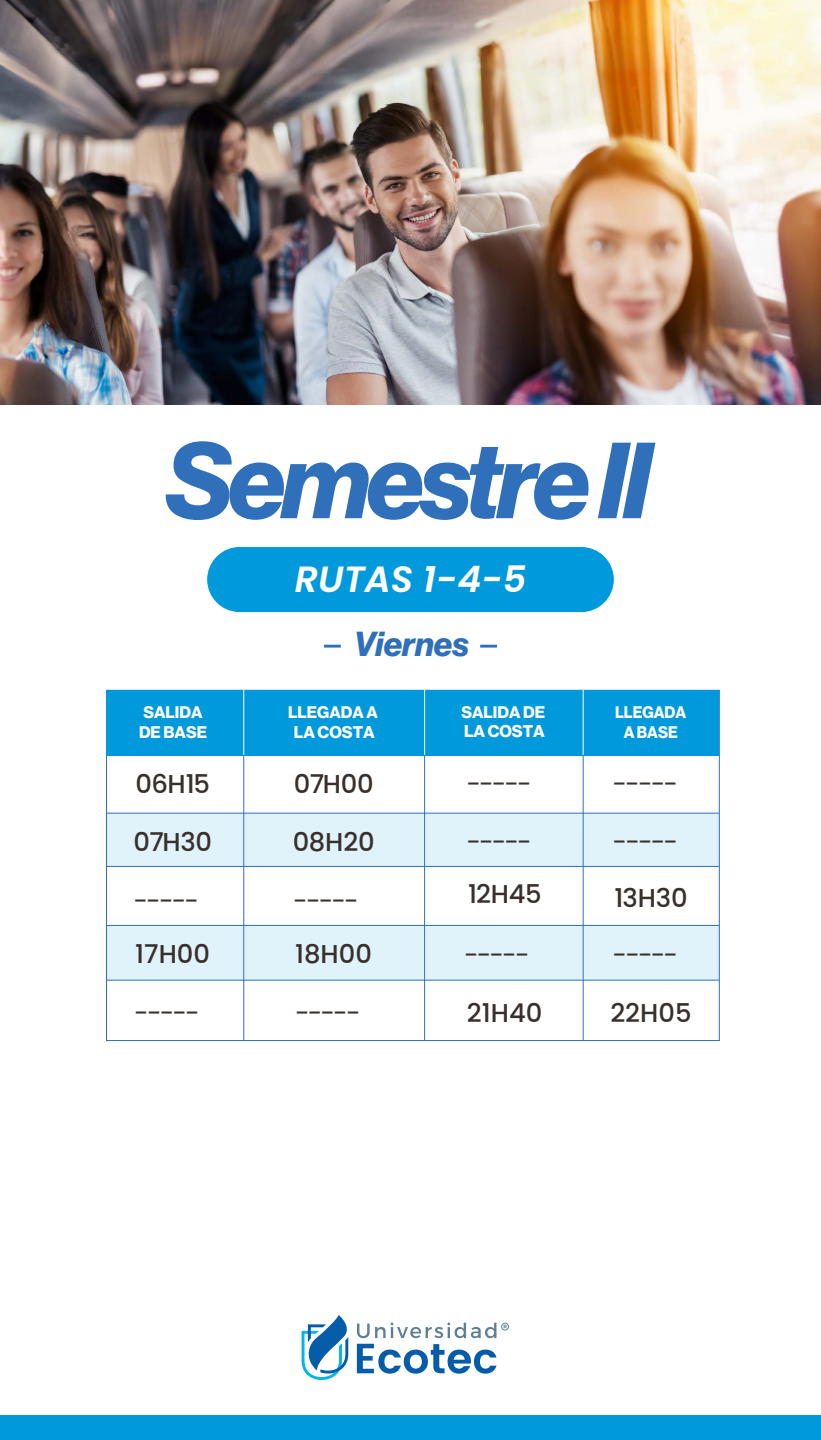
<style>
.page{position:relative;width:821px;height:1440px;background:#fff}
.page>*{position:absolute;margin:0;border:0;box-sizing:border-box;transform-origin:0 0}
.t1{font:italic 700 105.68px "Neue Haas Display";letter-spacing:-.04em;color:#306fb9}
.t2{font:italic 600 36.45px "Poppins";color:#fff}
.t3{font:italic 700 34.05px "Neue Haas Display";color:#306fb9}
.t4{font:500 25.88px "Poppins";letter-spacing:-.005em;color:#39302c}
.t5{font:25.88px "Poppins";color:#39302c}
.t6{font:700 16.65px "Neue Haas Display";color:#fff}
.t7{font:700 16.42px "Neue Haas Display";color:#fff}
.t8{font:700 16.42px "Neue Haas Display";color:#fff;scale:.94 1}
</style>
<div class="page">
<div style="left:0;top:1415px;width:820px;height:25px;background:#0099dc"></div>
<svg style="left:301px;top:1315px;width:208px;height:65px"></svg>
<div style="left:106px;top:813px;width:613px;height:53px;background:#e1f3fa"></div>
<div style="left:106px;top:925px;width:613px;height:55px;background:#e1f3fa"></div>
<hr style="left:106px;top:755px;width:613px;height:1px;background:#2c70bd">
<hr style="left:582px;top:691px;width:1px;height:350px;background:#2c70bd">
<hr style="left:424px;top:691px;width:1px;height:349px;background:#2c70bd">
<hr style="left:243px;top:691px;width:1px;height:349px;background:#2c70bd">
<hr style="left:106px;top:813px;width:612px;height:1px;background:#2c70bd">
<hr style="left:106px;top:866px;width:612px;height:1px;background:#2c70bd">
<hr style="left:106px;top:925px;width:612px;height:1px;background:#2c70bd">
<hr style="left:106px;top:980px;width:612px;height:1px;background:#2c70bd">
<div style="left:106px;top:690px;width:613px;height:65px;background:#0099dc"></div>
<hr style="left:243px;top:690px;width:1px;height:65px;background:#fff">
<hr style="left:424px;top:690px;width:1px;height:65px;background:#fff">
<hr style="left:582px;top:690px;width:1px;height:65px;background:#fff">
<div style="left:207px;top:547px;width:406px;height:65px;background:#0099dc;border-radius:33px"></div>
<hr style="left:324px;top:645px;width:17px;height:3px;background:#306fb9">
<hr style="left:480px;top:645px;width:17px;height:3px;background:#306fb9">
<img style="left:0;top:0;width:820px;height:405px">
<h1 class="t1" style="left:166px;top:419px;width:486px">Semestre II</h1>
<h2 class="t2" style="left:295px;top:558px;width:233px">RUTAS 1-4-5</h2>
<h3 class="t3" style="left:354px;top:624px;width:117px">Viernes</h3>
<p class="t7" style="left:288px;top:702px;width:91px">LLEGADA A</p>
<p class="t6" style="left:294px;top:722px;width:82px">LA COSTA</p>
<p class="t8" style="left:615px;top:702px;width:77px">LLEGADA</p>
<p class="t7" style="left:143px;top:702px;width:61px">SALIDA</p>
<p class="t7" style="left:461px;top:702px;width:85px">SALIDA DE</p>
<p class="t7" style="left:139px;top:722px;width:69px">DE BASE</p>
<p class="t6" style="left:464px;top:722px;width:82px">LA COSTA</p>
<p class="t8" style="left:623px;top:722px;width:59px">A BASE</p>
<p class="t4" style="left:135px;top:769px;width:76px">06H15</p>
<p class="t4" style="left:294px;top:769px;width:81px">07H00</p>
<p class="t5" style="left:466px;top:769px;width:67px">-----</p>
<p class="t5" style="left:612px;top:769px;width:67px">-----</p>
<p class="t4" style="left:133px;top:827px;width:80px">07H30</p>
<p class="t4" style="left:293px;top:827px;width:83px">08H20</p>
<p class="t5" style="left:134px;top:886px;width:67px">-----</p>
<p class="t5" style="left:293px;top:886px;width:67px">-----</p>
<p class="t4" style="left:135px;top:939px;width:76px">17H00</p>
<p class="t4" style="left:295px;top:939px;width:78px">18H00</p>
<p class="t5" style="left:135px;top:998px;width:67px">-----</p>
<p class="t5" style="left:295px;top:998px;width:67px">-----</p>
<p class="t5" style="left:466px;top:827px;width:67px">-----</p>
<p class="t4" style="left:468px;top:879px;width:75px">12H45</p>
<p class="t5" style="left:613px;top:827px;width:67px">-----</p>
<p class="t4" style="left:614px;top:882px;width:75px">13H30</p>
<p class="t5" style="left:464px;top:940px;width:67px">-----</p>
<p class="t5" style="left:613px;top:940px;width:67px">-----</p>
<p class="t4" style="left:467px;top:998px;width:77px">21H40</p>
<p class="t4" style="left:610px;top:998px;width:83px">22H05</p>
</div>
